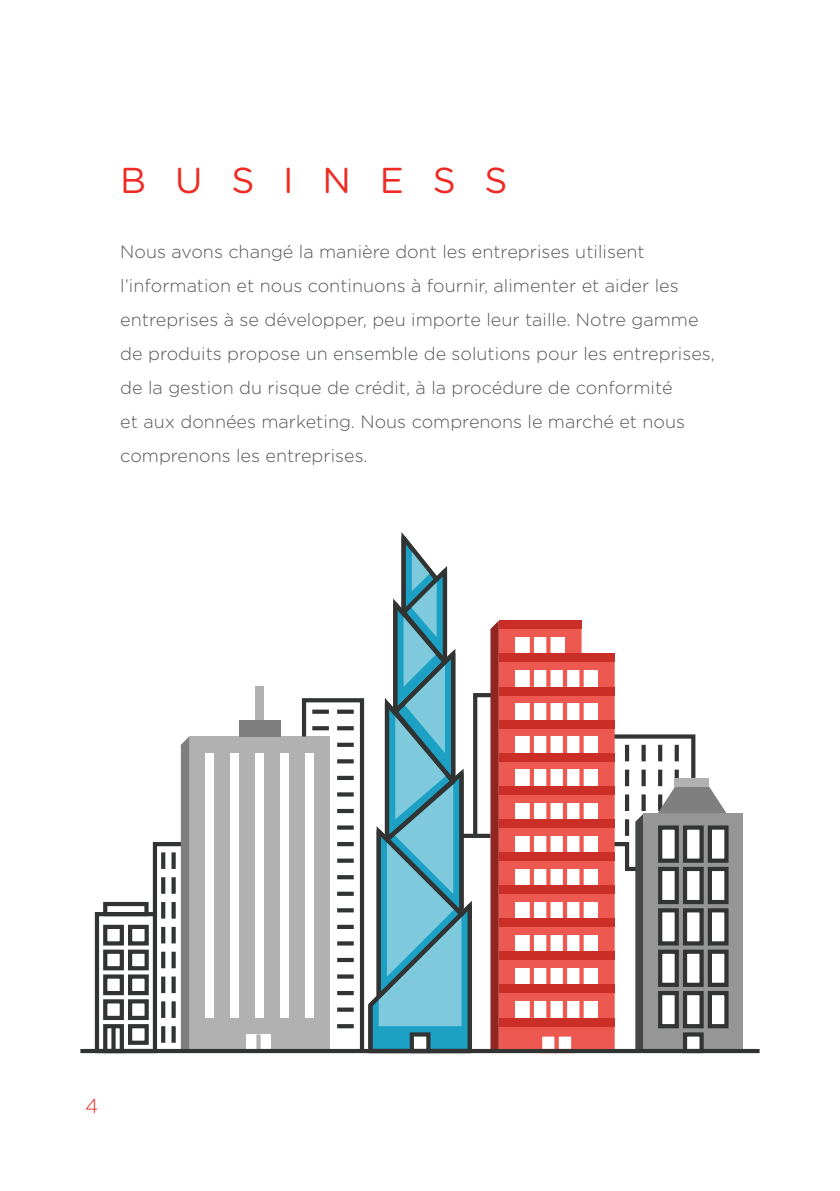
<style>
.page{position:relative;width:840px;height:1191px;background:#fff}
.page>*{position:absolute;margin:0;border:0;box-sizing:border-box;transform-origin:0 0}
.t1{font:36px "Gotham Rounded";letter-spacing:.8em;color:#ee2a23}
.t2{font:300 20px "Gotham Rounded";color:#ee2a23}
.t3{font:300 18px/34px "Gotham Rounded";color:#57585a}
</style>
<div class="page">
<div style="left:189px;top:736px;width:141px;height:315px;background:#b0b1b0"></div>
<div style="left:205px;top:753px;width:9px;height:265px;background:#fff"></div>
<div style="left:230px;top:753px;width:9px;height:265px;background:#fff"></div>
<div style="left:255px;top:753px;width:8px;height:265px;background:#fff"></div>
<div style="left:280px;top:753px;width:8px;height:265px;background:#fff"></div>
<div style="left:246px;top:1034px;width:25px;height:17px;background:#fff"></div>
<svg style="left:256px;top:1034px;width:4px;height:15px"></svg>
<div style="left:239px;top:720px;width:41px;height:16px;background:#7e7f7e"></div>
<div style="left:255px;top:687px;width:8px;height:33px;background:#b0b1b0"></div>
<div style="left:95px;top:912px;width:62px;height:141px;border:4px solid #323333"></div>
<div style="left:103px;top:924px;width:21px;height:21px;border:4px solid #323333"></div>
<div style="left:128px;top:924px;width:21px;height:21px;border:4px solid #323333"></div>
<div style="left:103px;top:949px;width:21px;height:21px;border:4px solid #323333"></div>
<div style="left:128px;top:949px;width:21px;height:21px;border:4px solid #323333"></div>
<div style="left:103px;top:974px;width:21px;height:21px;border:4px solid #323333"></div>
<div style="left:128px;top:974px;width:21px;height:21px;border:4px solid #323333"></div>
<div style="left:103px;top:999px;width:21px;height:21px;border:4px solid #323333"></div>
<div style="left:128px;top:999px;width:21px;height:21px;border:4px solid #323333"></div>
<div style="left:103px;top:1024px;width:21px;height:29px;border:4px solid #323333"></div>
<div style="left:128px;top:1024px;width:21px;height:20px;border:4px solid #323333"></div>
<div style="left:111px;top:1026px;width:5px;height:25px;background:#323333"></div>
<div style="left:103px;top:902px;width:45px;height:14px;border:4px solid #323333"></div>
<div style="left:643px;top:813px;width:99px;height:238px;background:#969696"></div>
<div style="left:707px;top:908px;width:21px;height:37px;border:4px solid #323333"></div>
<div style="left:707px;top:949px;width:21px;height:38px;border:4px solid #323333"></div>
<div style="left:707px;top:991px;width:21px;height:37px;border:4px solid #323333"></div>
<div style="left:707px;top:867px;width:21px;height:37px;border:4px solid #323333"></div>
<div style="left:707px;top:825px;width:21px;height:37px;border:4px solid #323333"></div>
<svg style="left:151px;top:737px;width:39px;height:312px"></svg>
<svg style="left:499px;top:620px;width:115px;height:429px;background:#ec625b"></svg>
<div style="left:515px;top:670px;width:82px;height:17px;background:#fff"></div>
<div style="left:515px;top:703px;width:82px;height:17px;background:#fff"></div>
<div style="left:515px;top:736px;width:82px;height:17px;background:#fff"></div>
<div style="left:515px;top:769px;width:82px;height:17px;background:#fff"></div>
<div style="left:515px;top:802px;width:82px;height:17px;background:#fff"></div>
<div style="left:515px;top:836px;width:82px;height:16px;background:#fff"></div>
<div style="left:515px;top:869px;width:82px;height:16px;background:#fff"></div>
<div style="left:515px;top:902px;width:82px;height:16px;background:#fff"></div>
<div style="left:515px;top:935px;width:82px;height:16px;background:#fff"></div>
<div style="left:515px;top:968px;width:82px;height:16px;background:#fff"></div>
<div style="left:515px;top:1001px;width:82px;height:17px;background:#fff"></div>
<div style="left:540px;top:1034px;width:16px;height:17px;background:#fff"></div>
<div style="left:537px;top:1032px;width:21px;height:21px;border:4px solid #ed5951"></div>
<div style="left:556px;top:1034px;width:17px;height:17px;background:#fff"></div>
<div style="left:554px;top:1032px;width:21px;height:21px;border:4px solid #ed5951"></div>
<svg style="left:529px;top:662px;width:4px;height:25px"></svg>
<svg style="left:546px;top:662px;width:4px;height:25px"></svg>
<svg style="left:562px;top:662px;width:4px;height:25px"></svg>
<svg style="left:579px;top:662px;width:4px;height:25px"></svg>
<div style="left:515px;top:637px;width:49px;height:17px;background:#fff"></div>
<svg style="left:529px;top:629px;width:4px;height:25px"></svg>
<svg style="left:546px;top:629px;width:4px;height:25px"></svg>
<svg style="left:529px;top:695px;width:4px;height:25px"></svg>
<svg style="left:546px;top:695px;width:4px;height:25px"></svg>
<svg style="left:562px;top:695px;width:4px;height:25px"></svg>
<svg style="left:579px;top:695px;width:4px;height:25px"></svg>
<svg style="left:529px;top:728px;width:4px;height:25px"></svg>
<svg style="left:546px;top:728px;width:4px;height:25px"></svg>
<svg style="left:562px;top:728px;width:4px;height:25px"></svg>
<svg style="left:579px;top:728px;width:4px;height:25px"></svg>
<svg style="left:529px;top:761px;width:4px;height:25px"></svg>
<svg style="left:546px;top:761px;width:4px;height:25px"></svg>
<svg style="left:562px;top:761px;width:4px;height:25px"></svg>
<svg style="left:579px;top:761px;width:4px;height:25px"></svg>
<svg style="left:529px;top:794px;width:4px;height:25px"></svg>
<svg style="left:546px;top:794px;width:4px;height:25px"></svg>
<svg style="left:562px;top:794px;width:4px;height:25px"></svg>
<svg style="left:579px;top:794px;width:4px;height:25px"></svg>
<svg style="left:529px;top:827px;width:4px;height:25px"></svg>
<svg style="left:546px;top:827px;width:4px;height:25px"></svg>
<svg style="left:562px;top:827px;width:4px;height:25px"></svg>
<svg style="left:579px;top:827px;width:4px;height:25px"></svg>
<svg style="left:529px;top:860px;width:4px;height:25px"></svg>
<svg style="left:546px;top:860px;width:4px;height:25px"></svg>
<svg style="left:562px;top:860px;width:4px;height:25px"></svg>
<svg style="left:579px;top:860px;width:4px;height:25px"></svg>
<svg style="left:529px;top:893px;width:4px;height:25px"></svg>
<svg style="left:546px;top:893px;width:4px;height:25px"></svg>
<svg style="left:562px;top:893px;width:4px;height:25px"></svg>
<svg style="left:579px;top:893px;width:4px;height:25px"></svg>
<svg style="left:529px;top:927px;width:4px;height:24px"></svg>
<svg style="left:546px;top:927px;width:4px;height:24px"></svg>
<svg style="left:562px;top:927px;width:4px;height:24px"></svg>
<svg style="left:579px;top:927px;width:4px;height:24px"></svg>
<svg style="left:529px;top:960px;width:4px;height:24px"></svg>
<svg style="left:546px;top:960px;width:4px;height:24px"></svg>
<svg style="left:562px;top:960px;width:4px;height:24px"></svg>
<svg style="left:579px;top:960px;width:4px;height:24px"></svg>
<svg style="left:529px;top:993px;width:4px;height:25px"></svg>
<svg style="left:546px;top:993px;width:4px;height:25px"></svg>
<svg style="left:562px;top:993px;width:4px;height:25px"></svg>
<svg style="left:579px;top:993px;width:4px;height:25px"></svg>
<div style="left:498px;top:620px;width:83px;height:9px;background:#cb2d27"></div>
<div style="left:498px;top:654px;width:116px;height:8px;background:#cb2d27"></div>
<div style="left:498px;top:687px;width:116px;height:8px;background:#cb2d27"></div>
<div style="left:498px;top:720px;width:116px;height:8px;background:#cb2d27"></div>
<div style="left:498px;top:753px;width:116px;height:8px;background:#cb2d27"></div>
<div style="left:498px;top:786px;width:116px;height:8px;background:#cb2d27"></div>
<div style="left:498px;top:819px;width:116px;height:8px;background:#cb2d27"></div>
<div style="left:498px;top:852px;width:116px;height:8px;background:#cb2d27"></div>
<div style="left:498px;top:885px;width:116px;height:8px;background:#cb2d27"></div>
<div style="left:498px;top:918px;width:116px;height:9px;background:#cb2d27"></div>
<div style="left:498px;top:951px;width:116px;height:9px;background:#cb2d27"></div>
<div style="left:498px;top:984px;width:116px;height:9px;background:#cb2d27"></div>
<div style="left:498px;top:1018px;width:116px;height:8px;background:#cb2d27"></div>
<svg style="left:300px;top:532px;width:199px;height:522px"></svg>
<hr style="left:80px;top:1049px;width:679px;height:4px;background:#323333">
<svg style="left:606px;top:732px;width:120px;height:317px"></svg>
<div style="left:674px;top:778px;width:34px;height:8px;background:#b0b1b0"></div>
<h1 class="t1" style="left:120px;top:156px;width:388px">BUSINESS</h1>
<p class="t3" style="left:120px;top:234px;width:595px">Nous avons changé la manière dont les entreprises utilisent l’information et nous continuons à fournir, alimenter et aider les entreprises à se développer, peu importe leur taille. Notre gamme de produits propose un ensemble de solutions pour les entreprises, de la gestion du risque de crédit, à la procédure de conformité<br>et aux données marketing. Nous comprenons le marché et nous comprenons les entreprises.</p>
<p class="t2" style="left:85px;top:1092px;width:15px">4</p>
</div>
